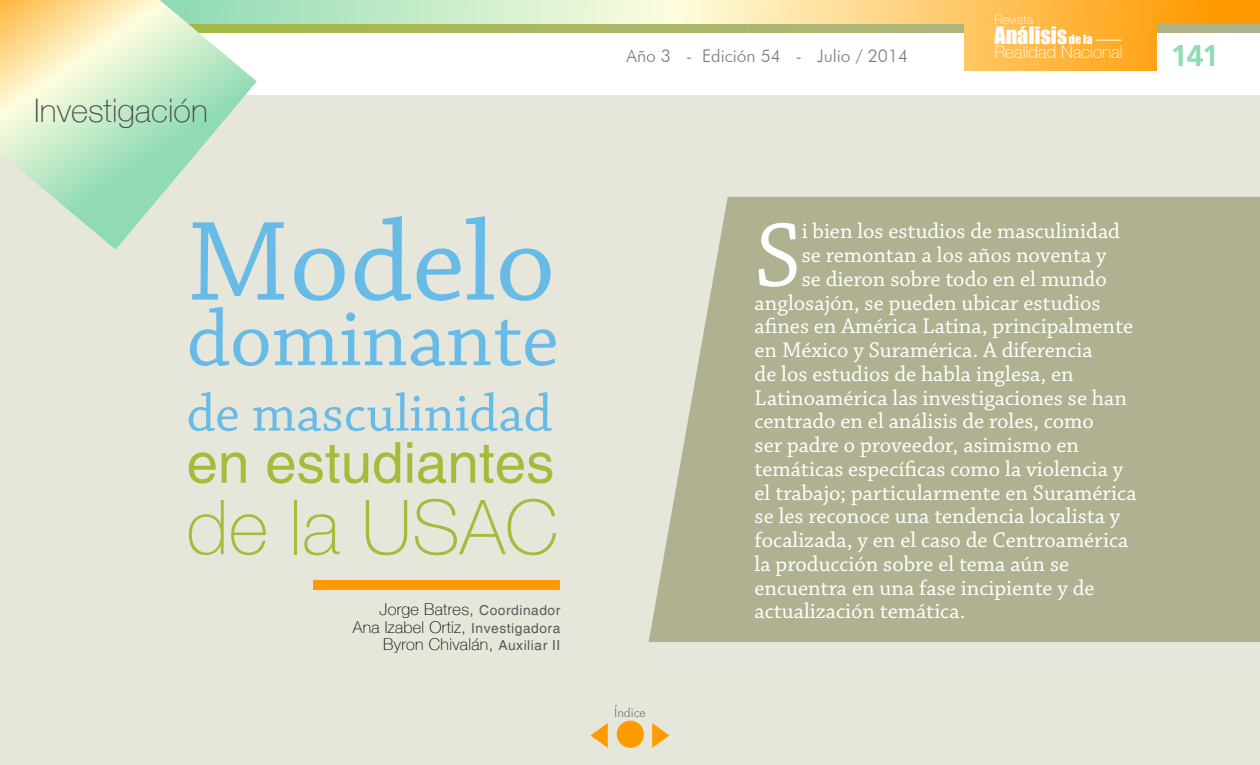
<style>
.page{position:relative;width:1260px;height:765px;background:#fff}
.page>*{position:absolute;margin:0;border:0;box-sizing:border-box;transform-origin:0 0}
.t1{font:119.12px "Chaparral Pro";color:#68bbe7}
.t2{font:95.62px "Chaparral Pro";color:#fff}
.t3{font:83.38px "Chaparral Pro";color:#68bbe7}
.t4{font:100 75.88px "Helve Nue";color:#a3bc3c}
.t5{font:56.62px "Helvetica";color:#a3bc3c}
.t6{font:55.12px "Chaparral Pro";color:#68bbe7}
.t7{font:100 32.5px "Helve Nue";color:#4a4a4d}
.t8{font:700 31.25px "Carto Gothic Std";color:#90dbb4}
.t9{font:22.5px "Chaparral Pro";color:#fff}
.t10{font:22.12px "Impact";color:#fff}
.t11{font:300 17.5px "Futura BT";color:#77787b}
.t12{font:100 17.12px "Helvetica 35";color:#fff}
.t13{font:100 16.25px/17.5px "Helve Nue";letter-spacing:.02em;color:#000;text-align:right}
.t14{font:100 12.88px "Helvetica 35";color:#fff}
.t15{font:300 12.75px "Futura BT";color:#757779}
.s1{font-family:"Helvetica";font-weight:400;font-size:13.75px;color:#58595b}
.s2{font-size:11.88px}
</style>
<div class="page">
<svg style="left:257px;top:23px;width:1003px;height:10px"></svg>
<svg style="left:257px;top:0;width:1003px;height:23px"></svg>
<div style="left:965px;top:0;width:191px;height:71px;background:linear-gradient(to right,#ffc766,#ffa417)"></div>
<div style="left:0;top:95px;width:1260px;height:670px;background:#e6e6db"></div>
<div style="left:617px;top:721px;width:27px;height:27px;background:#ff9a00;border-radius:50%"></div>
<svg style="left:1096px;top:40px;width:26px;height:1px"></svg>
<svg style="left:0;top:0;width:257px;height:250px"></svg>
<div style="left:649px;top:197px;width:611px;height:445px;background:#b0b190"></div>
<div style="left:314px;top:580px;width:246px;height:10px;background:#ff9a00"></div>
<svg style="left:652px;top:723px;width:17px;height:25px"></svg>
<svg style="left:591px;top:723px;width:17px;height:25px"></svg>
<h3 class="t7" style="left:34px;top:96px;width:175px">Investigación</h3>
<h1 class="t1" style="left:186px;top:216px;width:370px">Modelo</h1>
<h3 class="t3" style="left:186px;top:307px;width:374px">dominante</h3>
<h3 class="t6" style="left:186px;top:392px;width:367px">de masculinidad</h3>
<h3 class="t5" style="left:186px;top:441px;width:369px">en estudiantes</h3>
<h3 class="t4" style="left:186px;top:493px;width:373px">de la USAC</h3>
<p class="t13" style="left:353px;top:602px;width:209px">Jorge Batres, <span class="s1">Coordinador<br></span>Ana Izabel Ortiz, <span class="s1">Investigadora<br></span>Byron Chivalán, <span class="s1">Auxiliar II</span></p>
<p class="t11" style="left:627px;top:49px;width:283px">Año 3 - Edición 54 - Julio / 2014</p>
<p class="t14" style="left:994px;top:12px;width:40px">Revista</p>
<p class="t10" style="left:994px;top:24px;width:100px">Análisis<span class="s2">de la</span></p>
<p class="t12" style="left:994px;top:42px;width:130px">Realidad Nacional</p>
<h3 class="t8" style="left:1171px;top:37px;width:50px">141</h3>
<p class="t15" style="left:614px;top:707px;width:33px">Índice</p>
<h2 class="t2" style="left:755px;top:219px;width:49px">S</h2>
<p class="t9" style="left:802px;top:223px;width:320px">i bien los estudios de masculinidad</p>
<p class="t9" style="left:802px;top:246px;width:306px">se remontan a los años noventa y</p>
<p class="t9" style="left:802px;top:270px;width:307px">se dieron sobre todo en el mundo</p>
<p class="t9" style="left:755px;top:294px;width:347px">anglosajón, se pueden ubicar estudios</p>
<p class="t9" style="left:755px;top:318px;width:380px">aines en América Latina, principalmente</p>
<p class="t9" style="left:755px;top:341px;width:340px">en México y Suramérica. A diferencia</p>
<p class="t9" style="left:755px;top:365px;width:321px">de los estudios de habla inglesa, en</p>
<p class="t9" style="left:755px;top:389px;width:374px">Latinoamérica las investigaciones se han</p>
<p class="t9" style="left:755px;top:413px;width:341px">centrado en el análisis de roles, como</p>
<p class="t9" style="left:755px;top:436px;width:326px">ser padre o proveedor, asimismo en</p>
<p class="t9" style="left:755px;top:460px;width:370px">temáticas especíicas como la violencia y</p>
<p class="t9" style="left:755px;top:484px;width:383px">el trabajo; particularmente en Suramérica</p>
<p class="t9" style="left:755px;top:508px;width:367px">se les reconoce una tendencia localista y</p>
<p class="t9" style="left:755px;top:531px;width:375px">focalizada, y en el caso de Centroamérica</p>
<p class="t9" style="left:755px;top:555px;width:316px">la producción sobre el tema aún se</p>
<p class="t9" style="left:755px;top:579px;width:341px">encuentra en una fase incipiente y de</p>
<p class="t9" style="left:755px;top:603px;width:212px">actualización temática.</p>
</div>
